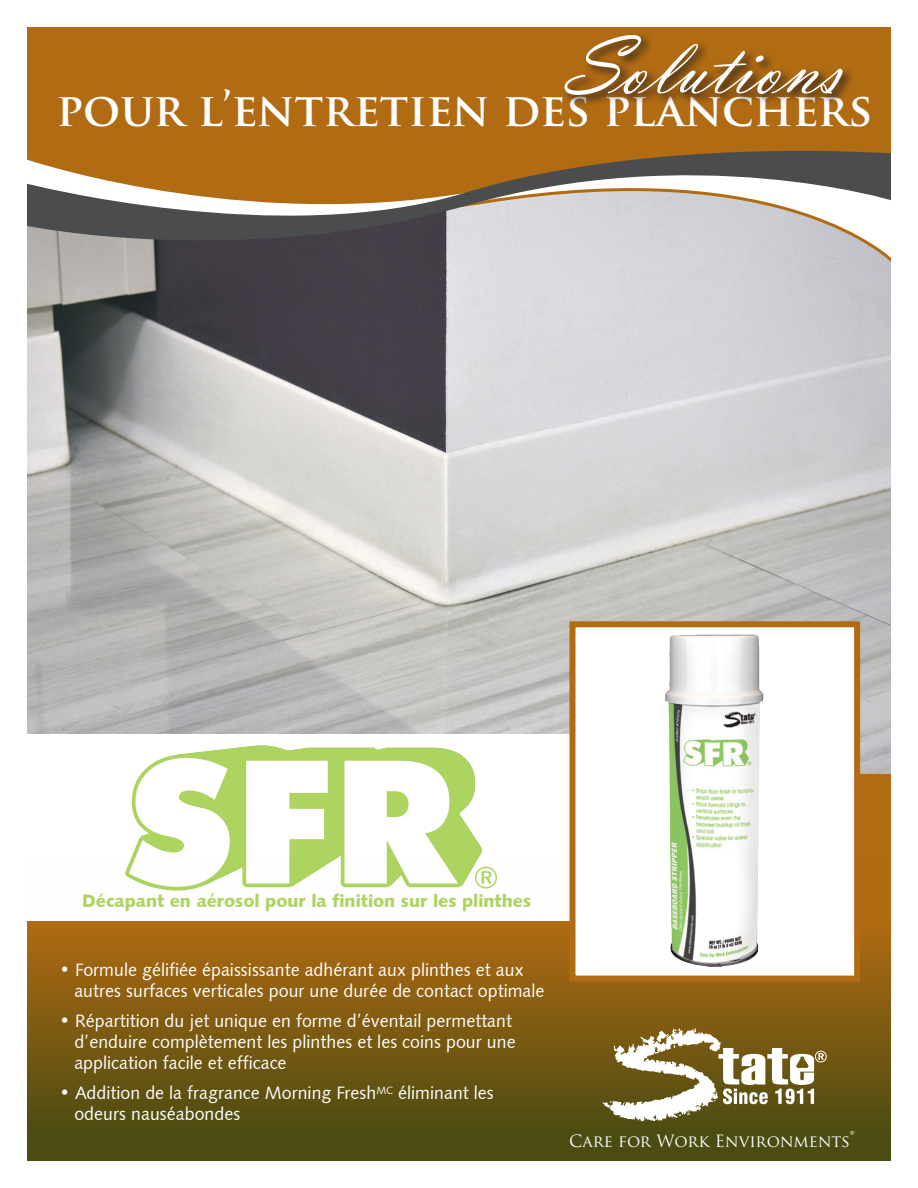
<style>
.page{position:relative;width:918px;height:1188px;background:#fff}
.page>*{position:absolute;margin:0;border:0;box-sizing:border-box;transform-origin:0 0}
.t1{font:85.5px "Vladimir Scr D";color:#fff}
.t2{font:700 45px "Trajan Pro";color:#fff}
.t3{font:18px "Humanist 531 BT Roman A";color:#fff}
.t4{font:18px "Humanist 531 BT Black A";color:#add461}
.t5{font:16.5px "Trajan Pro";color:#fff}
.s1{font-size:21px}
</style>
<div class="page">
<img style="left:27px;top:270px;width:864px;height:503px">
<div style="left:19px;top:734px;width:561px;height:187px;background:#fff"></div>
<svg style="left:129px;top:746px;width:353px;height:116px"></svg>
<svg style="left:27px;top:862px;width:864px;height:299px;background:#8a7234"></svg>
<div style="left:27px;top:27px;width:864px;height:109px;background:#b16b12"></div>
<svg style="left:27px;top:136px;width:864px;height:134px;background:#a58e74"></svg>
<div style="left:562px;top:31px;width:293px;height:77px;background:#231f20;opacity:.75"></div>
<div style="left:572px;top:624px;width:285px;height:355px;background:#fff"></div>
<img style="left:665px;top:634px;width:99px;height:333px">
<div style="left:569px;top:621px;width:291px;height:361px;border:6px solid #b16b12"></div>
<svg style="left:603px;top:1028px;width:224px;height:93px"></svg>
<p class="t1" style="left:564px;top:16px;width:279px">Solutions</p>
<p class="t2" style="left:56px;top:82px;width:818px">POUR L’ENTRETIEN DES PLANCHERS</p>
<p class="t4" style="left:82px;top:889px;width:450px">Décapant en aérosol pour la finition sur les plinthes</p>
<p class="t3" style="left:59px;top:959px;width:466px">• Formule gélifiée épaississante adhérant aux plinthes et aux</p>
<p class="t3" style="left:74px;top:980px;width:472px">autres surfaces verticales pour une durée de contact optimale</p>
<p class="t3" style="left:59px;top:1010px;width:454px">• Répartition du jet unique en forme d’éventail permettant</p>
<p class="t3" style="left:74px;top:1031px;width:443px">d’enduire complètement les plinthes et les coins pour une</p>
<p class="t3" style="left:74px;top:1052px;width:214px">application facile et efficace</p>
<p class="t3" style="left:59px;top:1082px;width:436px">• Addition de la fragrance Morning Fresh<sup>MC</sup> éliminant les</p>
<p class="t3" style="left:74px;top:1103px;width:168px">odeurs nauséabondes</p>
<p class="t5" style="left:569px;top:1130px;width:287px">Care for Work Environments<span class="s1">®</span></p>
</div>
